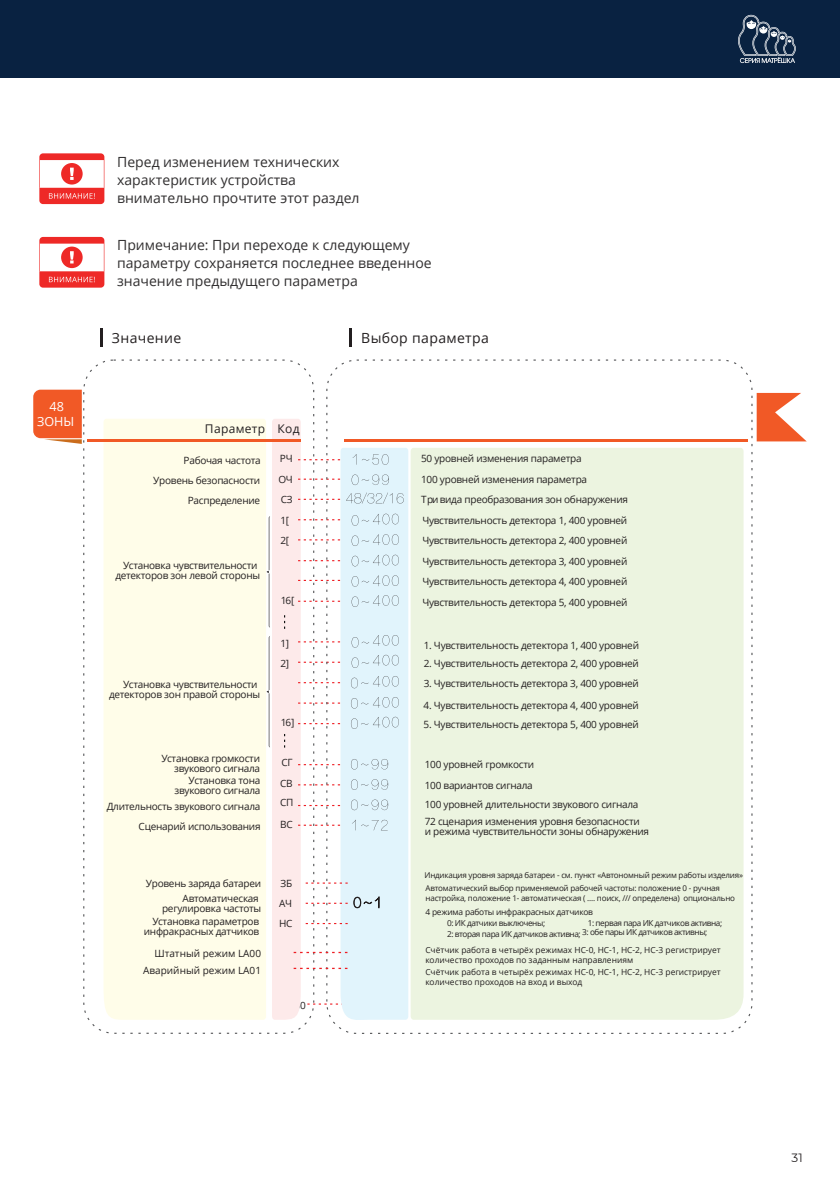
<style>
.page{position:relative;width:840px;height:1191px;background:#fff}
.page>*{position:absolute;margin:0;border:0;box-sizing:border-box;transform-origin:0 0}
.t1{font:14px/18px "Open Sans";color:#312f30}
.t2{font:14px "Open Sans";letter-spacing:.025em;color:#231f20}
.t3{font:12.6px/15.6px "Open Sans";letter-spacing:-.01em;color:#fff;text-align:center}
.t4{font:12px "Open Sans";letter-spacing:.025em;color:#231f20}
.t5{font:12px "Montserrat";color:#231f20}
.t6{font:10px/20.6px "Open Sans";letter-spacing:-.025em;color:#231f20}
.t7{font:10px/16.8px "Open Sans";color:#231f20;text-align:right}
.t8{font:8.4px/10px "Open Sans";color:#231f20}
.t9{font:8.4px "Open Sans";letter-spacing:-.025em;color:#231f20}
.t10{font:8.2px/11.4px "Open Sans";letter-spacing:-.05em;color:#231f20}
.t11{font:8px/13.2px "Open Sans";letter-spacing:-.025em;color:#231f20}
</style>
<div class="page">
<div style="left:0;top:0;width:839px;height:78px;background:#092241"></div>
<svg style="left:738px;top:15px;width:57px;height:48px"></svg>
<svg style="left:39px;top:153px;width:65px;height:51px"></svg>
<svg style="left:39px;top:237px;width:65px;height:51px"></svg>
<svg style="left:100px;top:328px;width:2px;height:19px"></svg>
<svg style="left:349px;top:328px;width:2px;height:19px"></svg>
<div style="left:410px;top:448px;width:333px;height:571px;background:#ecf4e0"></div>
<div style="left:103px;top:419px;width:163px;height:600px;background:#fffde9"></div>
<hr style="left:88px;top:439px;width:212px;height:2px;background:#f15926">
<svg style="left:756px;top:393px;width:50px;height:48px"></svg>
<hr style="left:344px;top:439px;width:403px;height:2px;background:#f15926">
<svg style="left:33px;top:390px;width:49px;height:54px;background:#f06839"></svg>
<svg style="left:266px;top:419px;width:142px;height:606px"></svg>
<p class="t3" style="left:37px;top:398px;width:38px">48<br>ЗОНЫ</p>
<h1 class="t1" style="left:117px;top:152px;width:244px">Перед изменением технических характеристик устройства внимательно прочтите этот раздел</h1>
<h1 class="t1" style="left:117px;top:236px;width:316px">Примечание: При переходе к следующему параметру сохраняется последнее введенное значение предыдущего параметра</h1>
<h1 class="t2" style="left:112px;top:328px;width:71px">Значение</h1>
<h1 class="t2" style="left:361px;top:328px;width:129px">Выбор параметра</h1>
<p class="t4" style="left:205px;top:420px;width:96px">Параметр Код</p>
<p class="t6" style="left:153px;top:450px;width:109px;line-height:20px;text-align:right">Рабочая частота<br>Уровень безопасности<br>Распределение</p>
<p class="t6" style="left:115px;top:560px;width:146px;line-height:10px;text-align:center">Установка чувствительности детекторов зон левой стороны</p>
<p class="t6" style="left:109px;top:679px;width:152px;line-height:10px;text-align:right">Установка чувствительности детекторов зон правой стороны</p>
<p class="t6" style="left:161px;top:753px;width:100px;line-height:10px;text-align:right">Установка громкости звукового сигнала</p>
<p class="t6" style="left:174px;top:775px;width:87px;line-height:10px;text-align:right">Установка тона звукового сигнала</p>
<p class="t6" style="left:107px;top:796px;width:155px;line-height:19.8px;text-align:right">Длительность звукового сигнала<br>Сценарий использования</p>
<p class="t6" style="left:278px;top:448px;width:16px">РЧ<br>ОЧ</p>
<p class="t6" style="left:280px;top:488px;width:13px">СЗ</p>
<p class="t6" style="left:280px;top:509px;width:10px">1[<br>2[</p>
<p class="t6" style="left:280px;top:590px;width:15px">16[</p>
<p class="t6" style="left:280px;top:633px;width:10px;line-height:19.6px">1]<br>2]</p>
<p class="t6" style="left:280px;top:711px;width:15px">16]</p>
<p class="t6" style="left:280px;top:750px;width:14px;line-height:21.8px">СГ<br>СВ</p>
<p class="t6" style="left:280px;top:791px;width:15px;line-height:21.4px">СП<br>ВС</p>
<p class="t6" style="left:146px;top:873px;width:117px">Уровень заряда батареи</p>
<p class="t6" style="left:162px;top:893px;width:101px;line-height:10px;text-align:right">Автоматическая регулировка частоты</p>
<p class="t6" style="left:144px;top:916px;width:117px;line-height:10px;text-align:right">Установка параметров инфракрасных датчиков</p>
<p class="t7" style="left:143px;top:944px;width:119px">Штатный режим LA00<br>Аварийный режим LA01</p>
<p class="t6" style="left:279px;top:873px;width:15px;text-align:justify">ЗБ АЧ НС</p>
<p class="t6" style="left:421px;top:448px;width:208px">50 уровней изменения параметра<br>100 уровней изменения параметра<br>Три вида преобразования зон обнаружения Чувствительность детектора 1, 400 уровней Чувствительность детектора 2, 400 уровней Чувствительность детектора 3, 400 уровней Чувствительность детектора 4, 400 уровней Чувствительность детектора 5, 400 уровней</p>
<p class="t6" style="left:423px;top:634px;width:217px">1. Чувствительность детектора 1, 400 уровней</p>
<p class="t6" style="left:423px;top:653px;width:217px">2. Чувствительность детектора 2, 400 уровней</p>
<p class="t6" style="left:423px;top:673px;width:217px">3. Чувствительность детектора 3, 400 уровней</p>
<p class="t6" style="left:423px;top:694px;width:217px">4. Чувствительность детектора 4, 400 уровней</p>
<p class="t6" style="left:423px;top:714px;width:217px">5. Чувствительность детектора 5, 400 уровней</p>
<p class="t6" style="left:424px;top:753px;width:111px;line-height:21.4px">100 уровней громкости<br>100 вариантов сигнала</p>
<p class="t6" style="left:424px;top:795px;width:216px;line-height:17.2px">100 уровней длительности звукового сигнала<br>72 сценария изменения уровня безопасности</p>
<p class="t6" style="left:424px;top:821px;width:226px">и режима чувствительности зоны обнаружения</p>
<p class="t11" style="left:424px;top:868px;width:320px">Индикация уровня заряда батареи - см. пункт «Автономный режим работы изделия»<br>Автоматический выбор применяемой рабочей частоты: положение 0 - ручная</p>
<p class="t11" style="left:425px;top:891px;width:311px">настройка, положение 1- автоматическая ( .... поиск, /// определена) опционально</p>
<p class="t10" style="left:447px;top:917px;width:100px">0: ИК датчики выключены;</p>
<p class="t9" style="left:425px;top:906px;width:169px">4 режима работы инфракрасных датчиков</p>
<p class="t8" style="left:425px;top:944px;width:296px">Счётчик работа в четырёх режимах НС-0, НС-1, НС-2, НС-3 регистрирует количество проходов по заданным направлениям</p>
<p class="t8" style="left:425px;top:966px;width:296px">Счётчик работа в четырёх режимах НС-0, НС-1, НС-2, НС-3 регистрирует количество проходов на вход и выход</p>
<p class="t10" style="left:447px;top:917px;width:276px;text-indent:140px">1: первая пара ИК датчиков активна;<br>2: вторая пара ИК датчиков активна; 3: обе пары ИК датчиков активны;</p>
<p class="t5" style="left:791px;top:1149px;width:13px">31</p>
</div>
